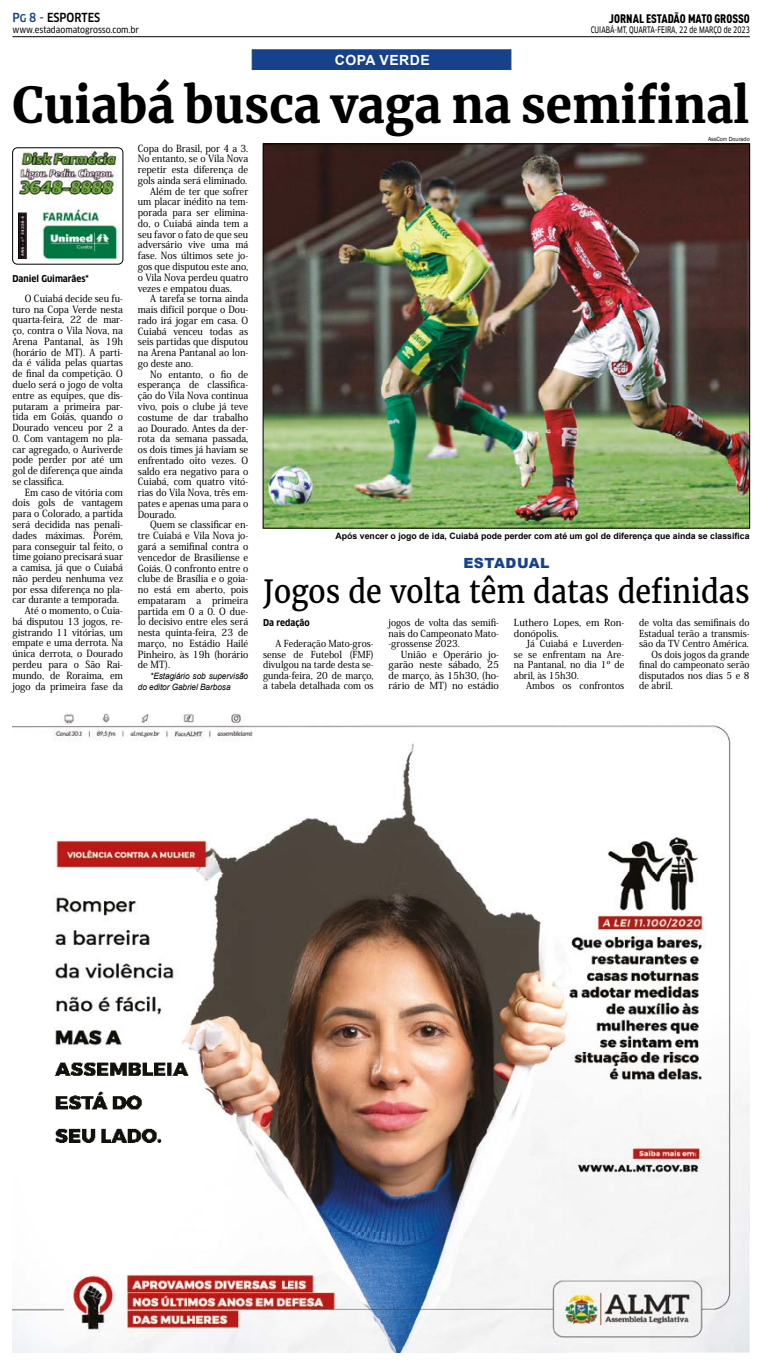
<style>
.page{position:relative;width:762px;height:1365px;background:#fff}
.page>*{position:absolute;margin:0;border:0;box-sizing:border-box;transform-origin:0 0}
.t1{font:700 49px "Merriweather";color:#000}
.t2{font:31.5px "Merriweather";color:#000;scale:.91 1}
.t3{font:700 14px "Arial";letter-spacing:.035em;color:#fff}
.t4{font:900 14px "Arial";letter-spacing:.035em;color:#17428b}
.t5{font:12.25px "DIN Cond Black Alternate";color:#000}
.t6{font:500 condensed 12.25px "Clan OT";color:#000;scale:.95 1}
.t7{font:500 9.8px/10.8px "Koz Min Pro";color:#000;text-align:justify;scale:.95 1}
.t8{font:500 9.62px/10.5px "Koz Min Pro";color:#000;text-align:justify;scale:.95 1}
.t9{font:500 9.62px/10.5px "Koz Min Pro";color:#000;text-align:justify}
.t10{font:700 condensed 9.19px "Clan OT";color:#000}
.t11{font:700 8.75px "Arial";color:#000}
.t12{font:italic 8.75px/10.8px "Arial";letter-spacing:-.01em;color:#000;scale:.95 1}
.t13{font:8.75px "Clan OT Narrow News";color:#000;scale:.8 1}
.t14{font:8.75px "Clan OT Narrow News";color:#000}
.t15{font:6.12px "Franklin Gothic";letter-spacing:-.01em;color:#000;scale:.95 1}
.s1{color:#17428b}
.s2{font-size:10.5px;color:#17428b}
</style>
<div class="page">
<img style="left:12px;top:713px;width:737px;height:639px">
<div style="left:252px;top:49px;width:259px;height:21px;background:#17428b;border:1px solid #17428b"></div>
<img style="left:19px;top:151px;width:98px;height:108px">
<div style="left:12px;top:147px;width:111px;height:117px;border:1px solid #000;border-radius:5px"></div>
<hr style="left:12px;top:36px;width:737px;height:1px;background:#000">
<img style="left:265px;top:146px;width:482px;height:380px">
<p class="t6" style="left:12px;top:10px;width:94px"><span class="s1">P</span><span class="s2">G</span> <span class="s1">8 -</span> ESPORTES</p>
<p class="t14" style="left:12px;top:24px;width:128px">www.estadaomatogrosso.com.br</p>
<p class="t5" style="left:609px;top:11px;width:142px">JORNAL ESTADÃO MATO GROSSO</p>
<p class="t13" style="left:590px;top:25px;width:200px">CUIABÁ-MT, QUARTA-FEIRA, 22 de MARÇO de 2023</p>
<h3 class="t3" style="left:335px;top:50px;width:96px">COPA VERDE</h3>
<h1 class="t1" style="left:12px;top:75px;width:738px">Cuiabá busca vaga na semifinal</h1>
<p class="t15" style="left:708px;top:135px;width:45px">AssCom Dourado</p>
<p class="t10" style="left:12px;top:273px;width:78px">Daniel Guimarães*</p>
<p class="t7" style="left:12px;top:292px;width:118px;text-indent:12px">O Cuiabá decide seu fu&shy;turo na Copa Verde nesta quarta-feira, 22 de mar&shy;ço, contra o Vila Nova, na Arena Pantanal, às 19h (horário de MT). A parti&shy;da é válida pelas quartas de final da competição. O duelo será o jogo de volta entre as equipes, que dis&shy;putaram a primeira par&shy;tida em Goiás, quando o Dourado venceu por 2 a</p>
<p class="t7" style="left:12px;top:432px;width:118px">0. Com vantagem no pla&shy;car agregado, o Auriverde pode perder por até um gol de diferença que ainda se classifica.</p>
<p class="t7" style="left:25px;top:486px;width:105px">Em caso de vitória com</p>
<p class="t7" style="left:12px;top:497px;width:118px">dois gols de vantagem</p>
<p class="t7" style="left:12px;top:508px;width:118px">para o Colorado, a partida</p>
<p class="t7" style="left:12px;top:518px;width:118px">será decidida nas penali-</p>
<p class="t7" style="left:12px;top:529px;width:118px">dades máximas. Porém,</p>
<p class="t7" style="left:12px;top:540px;width:118px">para conseguir tal feito, o</p>
<p class="t7" style="left:12px;top:551px;width:118px">time goiano precisará suar</p>
<p class="t7" style="left:12px;top:561px;width:118px">a camisa, já que o Cuiabá</p>
<p class="t7" style="left:12px;top:572px;width:118px">não perdeu nenhuma vez</p>
<p class="t7" style="left:12px;top:583px;width:118px">por essa diferença no pla-</p>
<p class="t7" style="left:12px;top:594px;width:114px">car durante a temporada.</p>
<p class="t7" style="left:25px;top:604px;width:105px">Até o momento, o Cuia-</p>
<p class="t7" style="left:12px;top:615px;width:118px">bá disputou 13 jogos, re-</p>
<p class="t7" style="left:12px;top:626px;width:118px">gistrando 11 vitórias, um</p>
<p class="t7" style="left:12px;top:637px;width:118px">empate e uma derrota. Na</p>
<p class="t7" style="left:12px;top:647px;width:118px">única derrota, o Dourado</p>
<p class="t7" style="left:12px;top:658px;width:118px">perdeu para o São Rai-</p>
<p class="t7" style="left:12px;top:669px;width:118px">mundo, de Roraima, em</p>
<p class="t7" style="left:12px;top:680px;width:118px">jogo da primeira fase da</p>
<p class="t7" style="left:138px;top:142px;width:118px">Copa do Brasil, por 4 a 3.</p>
<p class="t7" style="left:138px;top:153px;width:118px">No entanto, se o Vila Nova</p>
<p class="t7" style="left:138px;top:164px;width:118px">repetir esta diferença de</p>
<p class="t7" style="left:138px;top:174px;width:117px">gols ainda será eliminado.</p>
<p class="t7" style="left:150px;top:185px;width:105px">Além de ter que sofrer</p>
<p class="t7" style="left:138px;top:196px;width:118px">um placar inédito na tem-</p>
<p class="t7" style="left:138px;top:207px;width:118px">porada para ser elimina-</p>
<p class="t7" style="left:138px;top:217px;width:118px">do, o Cuiabá ainda tem a</p>
<p class="t7" style="left:138px;top:228px;width:118px">seu favor o fato de que seu</p>
<p class="t7" style="left:138px;top:239px;width:118px">adversário vive uma má</p>
<p class="t7" style="left:138px;top:250px;width:118px">fase. Nos últimos sete jo-</p>
<p class="t7" style="left:138px;top:260px;width:118px">gos que disputou este ano,</p>
<p class="t7" style="left:138px;top:271px;width:118px">o Vila Nova perdeu quatro</p>
<p class="t7" style="left:138px;top:282px;width:100px">vezes e empatou duas.</p>
<p class="t7" style="left:150px;top:293px;width:105px">A tarefa se torna ainda</p>
<p class="t7" style="left:138px;top:304px;width:118px">mais difícil porque o Dou-</p>
<p class="t7" style="left:138px;top:314px;width:118px">rado irá jogar em casa. O</p>
<p class="t7" style="left:138px;top:325px;width:118px">Cuiabá venceu todas as</p>
<p class="t7" style="left:138px;top:336px;width:118px">seis partidas que disputou</p>
<p class="t7" style="left:138px;top:347px;width:118px">na Arena Pantanal ao lon-</p>
<p class="t7" style="left:138px;top:357px;width:60px">go deste ano.</p>
<p class="t7" style="left:150px;top:368px;width:105px">No entanto, o fio de</p>
<p class="t7" style="left:138px;top:379px;width:118px">esperança de classifica-</p>
<p class="t7" style="left:138px;top:390px;width:118px">ção do Vila Nova continua</p>
<p class="t7" style="left:138px;top:400px;width:118px">vivo, pois o clube já teve</p>
<p class="t7" style="left:138px;top:411px;width:118px">costume de dar trabalho</p>
<p class="t7" style="left:138px;top:422px;width:118px">ao Dourado. Antes da der-</p>
<p class="t7" style="left:138px;top:433px;width:118px">rota da semana passada,</p>
<p class="t7" style="left:138px;top:443px;width:118px">os dois times já haviam se</p>
<p class="t7" style="left:138px;top:454px;width:118px">enfrentado oito vezes. O</p>
<p class="t7" style="left:138px;top:465px;width:118px">saldo era negativo para o</p>
<p class="t7" style="left:138px;top:476px;width:118px">Cuiabá, com quatro vitó-</p>
<p class="t7" style="left:138px;top:486px;width:118px">rias do Vila Nova, três em-</p>
<p class="t7" style="left:138px;top:497px;width:118px">pates e apenas uma para o</p>
<p class="t7" style="left:138px;top:508px;width:42px">Dourado.</p>
<p class="t7" style="left:150px;top:519px;width:105px">Quem se classificar en-</p>
<p class="t7" style="left:138px;top:530px;width:118px">tre Cuiabá e Vila Nova jo-</p>
<p class="t7" style="left:138px;top:540px;width:118px">gará a semifinal contra o</p>
<p class="t7" style="left:138px;top:551px;width:118px">vencedor de Brasiliense e</p>
<p class="t7" style="left:138px;top:562px;width:118px">Goiás. O confronto entre o</p>
<p class="t7" style="left:138px;top:573px;width:118px">clube de Brasília e o goia-</p>
<p class="t7" style="left:138px;top:583px;width:118px">no está em aberto, pois</p>
<p class="t7" style="left:138px;top:594px;width:118px">empataram a primeira</p>
<p class="t7" style="left:138px;top:605px;width:118px">partida em 0 a 0. O due-</p>
<p class="t7" style="left:138px;top:616px;width:118px">lo decisivo entre eles será</p>
<p class="t7" style="left:138px;top:626px;width:118px">nesta quinta-feira, 23 de</p>
<p class="t7" style="left:138px;top:637px;width:118px">março, no Estádio Hailé</p>
<p class="t7" style="left:138px;top:648px;width:118px">Pinheiro, às 19h (horário</p>
<p class="t7" style="left:138px;top:659px;width:35px">de MT).</p>
<p class="t12" style="left:138px;top:670px;width:118px;text-indent:12px">*Estagiário sob supervisão do editor Gabriel Barbosa</p>
<p class="t11" style="left:335px;top:529px;width:415px">Após vencer o jogo de ida, Cuiabá pode perder com até um gol de diferença que ainda se classifica</p>
<h3 class="t4" style="left:463px;top:553px;width:88px">ESTADUAL</h3>
<h2 class="t2" style="left:263px;top:572px;width:536px">Jogos de volta têm datas definidas</h2>
<p class="t8" style="left:639px;top:617px;width:118px">de volta das semifinais do</p>
<p class="t8" style="left:639px;top:627px;width:118px">Estadual terão a transmis-</p>
<p class="t8" style="left:639px;top:638px;width:117px">são da TV Centro América.</p>
<p class="t8" style="left:651px;top:648px;width:105px">Os dois jogos da grande</p>
<p class="t8" style="left:639px;top:659px;width:118px">final do campeonato serão</p>
<p class="t8" style="left:639px;top:669px;width:118px">disputados nos dias 5 e 8</p>
<p class="t8" style="left:639px;top:680px;width:37px">de abril.</p>
<p class="t8" style="left:388px;top:617px;width:118px">jogos de volta das semifi&shy;nais do Campeonato Mato--grossense 2023.</p>
<p class="t9" style="left:388px;top:648px;width:112px;text-indent:12px">União e Operário jo&shy;garão neste sábado, 25 de março, às 15h30, (ho&shy;rário de MT) no estádio</p>
<p class="t9" style="left:514px;top:617px;width:112px">Luthero Lopes, em Ron&shy;donópolis.</p>
<p class="t8" style="left:514px;top:638px;width:118px;text-indent:12px">Já Cuiabá e Luverden&shy;se se enfrentam na Are&shy;na Pantanal, no dia 1º de abril, às 15h30.</p>
<p class="t8" style="left:526px;top:680px;width:105px">Ambos os confrontos</p>
<p class="t10" style="left:263px;top:617px;width:48px">Da redação</p>
<p class="t8" style="left:263px;top:638px;width:118px;text-indent:12px">A Federação Mato-gros&shy;sense de Futebol (FMF) divulgou na tarde desta se&shy;gunda-feira, 20 de março, a tabela detalhada com os</p>
</div>
